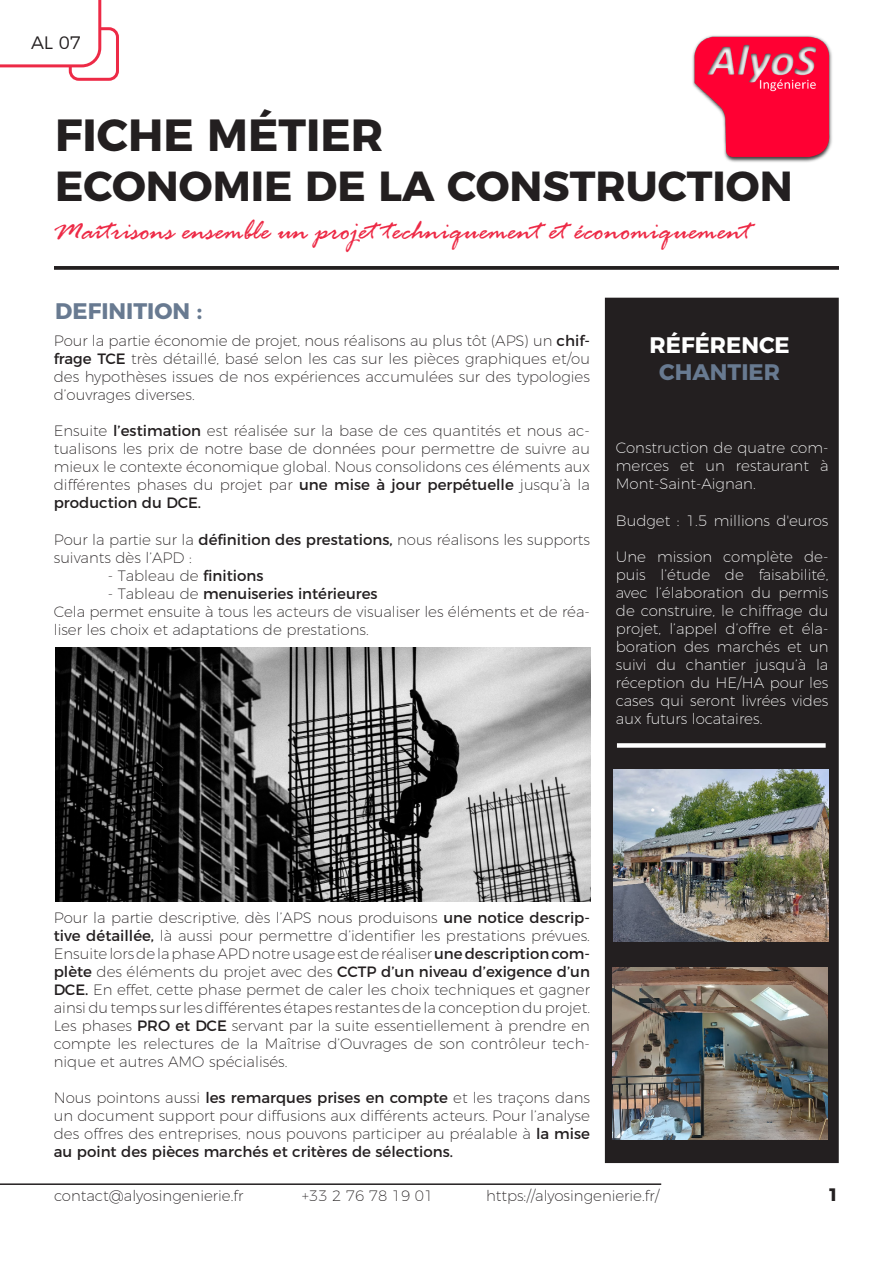
<style>
.page{position:relative;width:893px;height:1263px;background:#fff}
.page>*{position:absolute;margin:0;border:0;box-sizing:border-box;transform-origin:0 0}
.t1{font:700 45px "Montserrat";color:#231f20}
.t2{font:700 42px "Montserrat";color:#231f20}
.t3{font:italic 30px "Rage";color:#ed2a46}
.t4{font:700 22.5px "Montserrat";color:#687a91}
.t5{font:700 22.5px "Montserrat";color:#fff}
.t6{font:300 18px "Montserrat";color:#231f20}
.t7{font:700 18px "Montserrat";color:#231f20}
.t8{font:200 15px/18px "Montserrat";color:#231f20;text-align:justify}
.t9{font:200 15px/18px "Montserrat";color:#fff;text-align:justify}
.t10{font:15px "Montserrat";color:#231f20}
.s1{font-weight:400}
.s2{font-weight:200}
</style>
<div class="page">
<div style="left:606px;top:298px;width:232px;height:864px;background:#231f20"></div>
<div style="left:605px;top:298px;width:234px;height:865px;border:2px solid #231f20"></div>
<div style="left:69px;top:27px;width:50px;height:54px;border:3px solid #ed2a46;border-radius:9px"></div>
<svg style="left:0;top:0;width:101px;height:67px"></svg>
<svg style="left:54px;top:266px;width:785px;height:4px;background:#302c2d"></svg>
<hr style="left:0;top:1183px;width:661px;height:2px;background:#231f20">
<div style="left:617px;top:743px;width:209px;height:5px;background:#fff"></div>
<img style="left:614px;top:769px;width:214px;height:172px">
<img style="left:613px;top:967px;width:214px;height:172px">
<img style="left:692px;top:35px;width:140px;height:127px">
<img style="left:55px;top:647px;width:535px;height:254px">
<p class="t6" style="left:31px;top:29px;width:51px">AL 07</p>
<p class="t1" style="left:55px;top:98px;width:330px">FICHE MÉTIER</p>
<p class="t2" style="left:55px;top:152px;width:739px">ECONOMIE DE LA CONSTRUCTION</p>
<p class="t3" style="left:54px;top:215px;width:698px">Maîtrisons ensemble un projet techniquement et économiquement</p>
<p class="t4" style="left:55px;top:293px;width:149px">DEFINITION :</p>
<p class="t8" style="left:54px;top:331px;width:538px">Pour la partie économie de projet, nous réalisons au plus tôt (APS) un <span class="s1">chif&shy;frage TCE</span> très détaillé, basé selon les cas sur les pièces graphiques et/ou des hypothèses issues de nos expériences accumulées sur des typologies d’ouvrages diverses.</p>
<p class="t8" style="left:54px;top:421px;width:538px">Ensuite <span class="s1">l’estimation</span> est réalisée sur la base de ces quantités et nous ac&shy;tualisons les prix de notre base de données pour permettre de suivre au mieux le contexte économique global. Nous consolidons ces éléments aux différentes phases du projet par <span class="s1">une mise à jour perpétuelle</span> jusqu’à la <span class="s1">production du DCE.</span></p>
<p class="t8" style="left:54px;top:529px;width:538px">Pour la partie sur la <span class="s1">définition des prestations,</span> nous réalisons les supports suivants dès l’APD :</p>
<p class="t8" style="left:108px;top:565px;width:157px">- Tableau de <span class="s1">finitions</span></p>
<p class="t10" style="left:108px;top:581px;width:271px"><span class="s2">- Tableau de</span> menuiseries intérieures</p>
<p class="t8" style="left:54px;top:601px;width:538px">Cela permet ensuite à tous les acteurs de visualiser les éléments et de réa&shy;liser les choix et adaptations de prestations.</p>
<p class="t5" style="left:650px;top:327px;width:142px">RÉFÉRENCE</p>
<p class="t4" style="left:659px;top:354px;width:122px">CHANTIER</p>
<p class="t9" style="left:616px;top:437px;width:214px">Construction de quatre com&shy;merces et un restaurant à Mont-Saint-Aignan.</p>
<p class="t9" style="left:616px;top:510px;width:214px">Budget : 1.5 millions d'euros</p>
<p class="t9" style="left:616px;top:546px;width:214px">Une mission complète de&shy;puis l’étude de faisabilité, avec l’élaboration du permis de construire, le chiffrage du projet, l’appel d’offre et éla&shy;boration des marchés et un suivi du chantier jusqu’à la réception du HE/HA pour les cases qui seront livrées vides aux futurs locataires.</p>
<p class="t8" style="left:54px;top:907px;width:538px">Pour la partie descriptive, dès l’APS nous produisons <span class="s1">une notice descrip&shy;tive détaillée,</span> là aussi pour permettre d’identifier les prestations prévues.<br>Ensuite lors de la phase APD notre usage est de réaliser <span class="s1">une description com&shy;plète</span> des éléments du projet avec des <span class="s1">CCTP d’un niveau d’exigence d’un DCE.</span> En effet, cette phase permet de caler les choix techniques et gagner ainsi du temps sur les différentes étapes restantes de la conception du projet.<br>Les phases <span class="s1">PRO et DCE</span> servant par la suite essentiellement à prendre en compte les relectures de la Maîtrise d’Ouvrages de son contrôleur tech&shy;nique et autres AMO spécialisés.</p>
<p class="t8" style="left:54px;top:1087px;width:538px">Nous pointons aussi <span class="s1">les remarques prises en compte</span> et les traçons dans un document support pour diffusions aux différents acteurs. Pour l’analyse des offres des entreprises, nous pouvons participer au préalable à <span class="s1">la mise au point des pièces marchés et critères de sélections.</span></p>
<p class="t8" style="left:54px;top:1185px;width:191px">contact@alyosingenierie.fr</p>
<p class="t8" style="left:302px;top:1185px;width:133px">+33 2 76 78 19 01</p>
<p class="t8" style="left:486px;top:1185px;width:175px">https://alyosingenierie.fr/</p>
<p class="t7" style="left:828px;top:1180px;width:13px">1</p>
</div>
